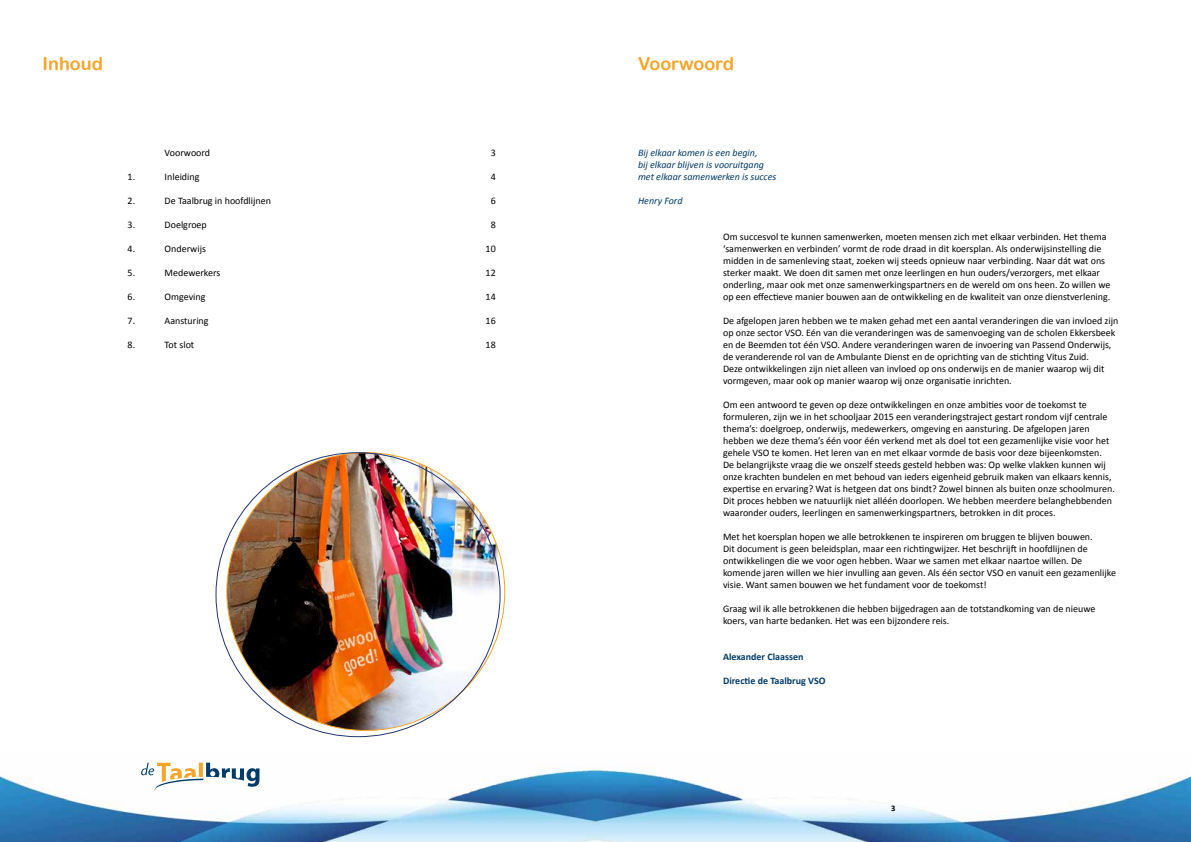
<style>
.page{position:relative;width:1191px;height:842px;background:#fff}
.page>*{position:absolute;margin:0;border:0;box-sizing:border-box;transform-origin:0 0}
.t1{font:18px "Arial Rounded MT Bold";color:#f4a52a}
.t2{font:10px/12px "Calibri";color:#000}
.t3{font:italic 10px/12px "Calibri";color:#003a68}
.t4{font:700 10px "Calibri";color:#003a68}
.t5{font:700 8.5px "Calibri";color:#000}
</style>
<div class="page">
<img style="left:0;top:762px;width:1191px;height:80px">
<svg style="left:141px;top:763px;width:118px;height:28px"></svg>
<img style="left:227px;top:453px;width:271px;height:277px">
<h1 class="t1" style="left:43px;top:53px;width:62px">Inhoud</h1>
<p class="t2" style="left:165px;top:147px;width:47px">Voorwoord</p>
<p class="t2" style="left:490px;top:147px;width:7px">3</p>
<p class="t2" style="left:128px;top:171px;width:9px">1.</p>
<p class="t2" style="left:165px;top:171px;width:36px">Inleiding</p>
<p class="t2" style="left:490px;top:171px;width:7px">4</p>
<p class="t2" style="left:128px;top:195px;width:9px">2.</p>
<p class="t2" style="left:165px;top:195px;width:108px">De Taalbrug in hoofdlijnen</p>
<p class="t2" style="left:490px;top:195px;width:7px">6</p>
<p class="t2" style="left:128px;top:219px;width:9px">3.</p>
<p class="t2" style="left:165px;top:219px;width:44px">Doelgroep</p>
<p class="t2" style="left:490px;top:219px;width:7px">8</p>
<p class="t2" style="left:128px;top:243px;width:9px">4.</p>
<p class="t2" style="left:165px;top:243px;width:43px">Onderwijs</p>
<p class="t2" style="left:485px;top:243px;width:12px">10</p>
<p class="t2" style="left:128px;top:267px;width:9px">5.</p>
<p class="t2" style="left:165px;top:267px;width:57px">Medewerkers</p>
<p class="t2" style="left:485px;top:267px;width:12px">12</p>
<p class="t2" style="left:128px;top:291px;width:9px">6.</p>
<p class="t2" style="left:165px;top:291px;width:42px">Omgeving</p>
<p class="t2" style="left:485px;top:291px;width:12px">14</p>
<p class="t2" style="left:128px;top:315px;width:9px">7.</p>
<p class="t2" style="left:165px;top:315px;width:45px">Aansturing</p>
<p class="t2" style="left:485px;top:315px;width:12px">16</p>
<p class="t2" style="left:128px;top:339px;width:9px">8.</p>
<p class="t2" style="left:165px;top:339px;width:31px">Tot slot</p>
<p class="t2" style="left:485px;top:339px;width:12px">18</p>
<h1 class="t1" style="left:638px;top:53px;width:97px">Voorwoord</h1>
<p class="t3" style="left:638px;top:146px;width:140px">Bij elkaar komen is een begin,<br>bij elkaar blijven is vooruitgang met elkaar samenwerken is succes</p>
<p class="t3" style="left:638px;top:194px;width:46px">Henry Ford</p>
<p class="t2" style="left:723px;top:231px;width:389px">Om succesvol te kunnen samenwerken, moeten mensen zich met elkaar verbinden. Het thema ‘samenwerken en verbinden’ vormt de rode draad in dit koersplan. Als onderwijsinstelling die midden in de samenleving staat, zoeken wij steeds opnieuw naar verbinding. Naar dát wat ons sterker maakt. We doen dit samen met onze leerlingen en hun ouders/verzorgers, met elkaar onderling, maar ook met onze samenwerkingspartners en de wereld om ons heen. Zo willen we op een effectieve manier bouwen aan de ontwikkeling en de kwaliteit van onze dienstverlening.</p>
<p class="t2" style="left:723px;top:315px;width:397px">De afgelopen jaren hebben we te maken gehad met een aantal veranderingen die van invloed zijn op onze sector VSO. Eén van die veranderingen was de samenvoeging van de scholen Ekkersbeek en de Beemden tot één VSO. Andere veranderingen waren de invoering van Passend Onderwijs, de veranderende rol van de Ambulante Dienst en de oprichting van de stichting Vitus Zuid.<br>Deze ontwikkelingen zijn niet alleen van invloed op ons onderwijs en de manier waarop wij dit vormgeven, maar ook op manier waarop wij onze organisatie inrichten.</p>
<p class="t2" style="left:723px;top:399px;width:393px">Om een antwoord te geven op deze ontwikkelingen en onze ambities voor de toekomst te formuleren, zijn we in het schooljaar 2015 een veranderingstraject gestart rondom vijf centrale thema’s: doelgroep, onderwijs, medewerkers, omgeving en aansturing. De afgelopen jaren hebben we deze thema’s één voor één verkend met als doel tot een gezamenlijke visie voor het gehele VSO te komen. Het leren van en met elkaar vormde de basis voor deze bijeenkomsten.<br>De belangrijkste vraag die we onszelf steeds gesteld hebben was: Op welke vlakken kunnen wij onze krachten bundelen en met behoud van ieders eigenheid gebruik maken van elkaars kennis, expertise en ervaring? Wat is hetgeen dat ons bindt? Zowel binnen als buiten onze schoolmuren.<br>Dit proces hebben we natuurlijk niet alléén doorlopen. We hebben meerdere belanghebbenden waaronder ouders, leerlingen en samenwerkingspartners, betrokken in dit proces.</p>
<p class="t2" style="left:723px;top:531px;width:394px">Met het koersplan hopen we alle betrokkenen te inspireren om bruggen te blijven bouwen.<br>Dit document is geen beleidsplan, maar een richtingwijzer. Het beschrijft in hoofdlijnen de ontwikkelingen die we voor ogen hebben. Waar we samen met elkaar naartoe willen. De komende jaren willen we hier invulling aan geven. Als één sector VSO en vanuit een gezamenlijke visie. Want samen bouwen we het fundament voor de toekomst!</p>
<p class="t2" style="left:723px;top:603px;width:374px">Graag wil ik alle betrokkenen die hebben bijgedragen aan de totstandkoming van de nieuwe koers, van harte bedanken. Het was een bijzondere reis.</p>
<p class="t4" style="left:723px;top:650px;width:82px">Alexander Claassen</p>
<p class="t4" style="left:723px;top:674px;width:104px">Directie de Taalbrug VSO</p>
<p class="t5" style="left:891px;top:802px;width:6px">3</p>
</div>
